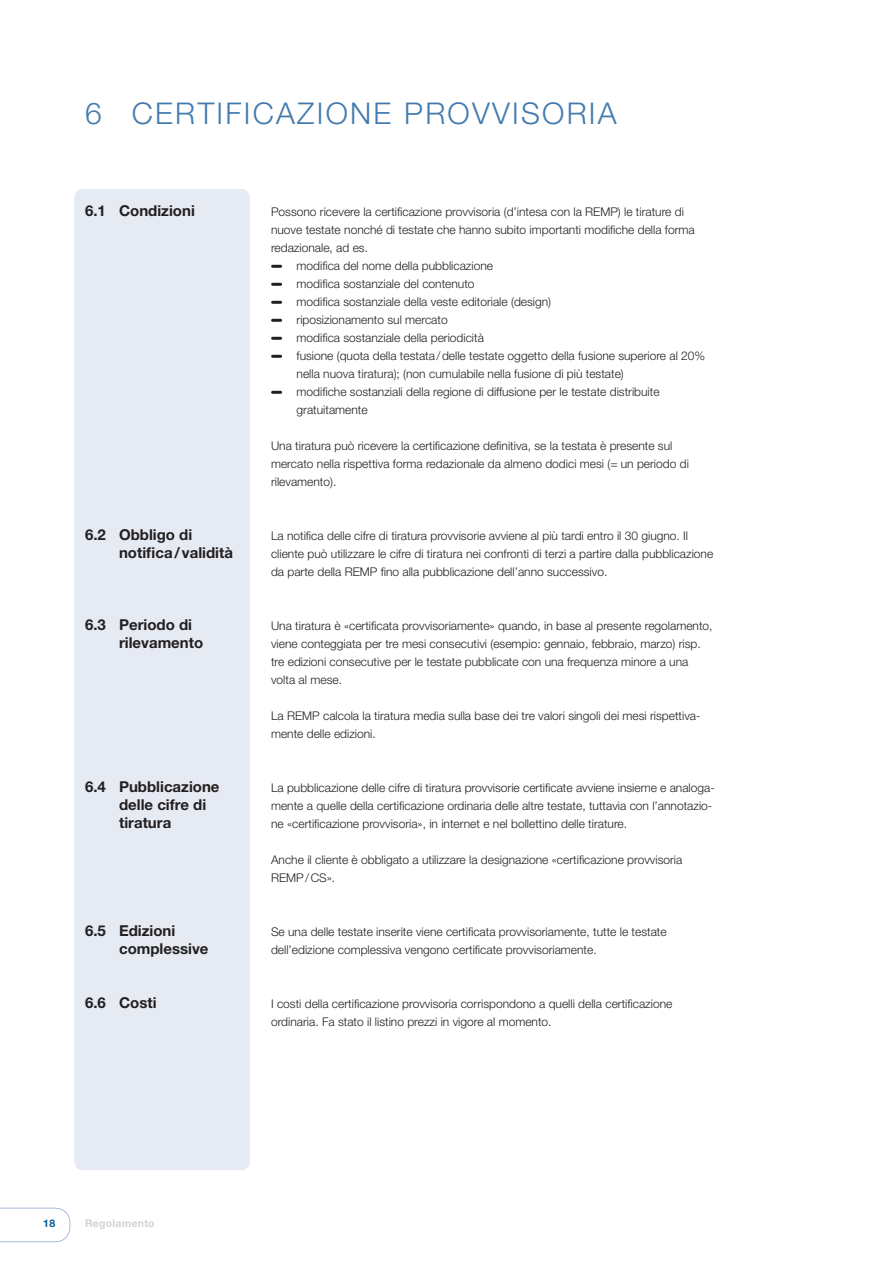
<style>
.page{position:relative;width:893px;height:1263px;background:#fff}
.page>*{position:absolute;margin:0;border:0;box-sizing:border-box;transform-origin:0 0}
.t1{font:300 30px "Helvetica Neue LT Std";letter-spacing:.075em;color:#437baf}
.t2{font:700 15px/18px "Helvetica Neue LT Std";color:#231f20}
.t3{font:300 12px/18px "Helvetica Neue LT Std";color:#231f20}
.t4{font:700 10.5px "Helvetica Neue LT Std";letter-spacing:.025em;color:#d1d2d4}
.t5{font:700 10.5px "Helvetica Neue LT Std";color:#005b97}
</style>
<div class="page">
<svg style="left:0;top:1208px;width:70px;height:34px"></svg>
<div style="left:74px;top:189px;width:176px;height:981px;background:#e5eaf3;border-radius:9px"></div>
<svg style="left:273px;top:265px;width:8px;height:3px"></svg>
<svg style="left:273px;top:283px;width:8px;height:3px"></svg>
<svg style="left:273px;top:301px;width:8px;height:3px"></svg>
<svg style="left:273px;top:319px;width:8px;height:3px"></svg>
<svg style="left:273px;top:337px;width:8px;height:3px"></svg>
<svg style="left:273px;top:355px;width:8px;height:3px"></svg>
<svg style="left:273px;top:391px;width:8px;height:3px"></svg>
<h1 class="t1" style="left:85px;top:95px;width:533px">6 CERTIFICAZIONE PROVVISORIA</h1>
<p class="t2" style="left:85px;top:201px;width:111px">6.1 Condizioni</p>
<p class="t3" style="left:271px;top:202px;width:414px">Possono ricevere la certificazione provvisoria (d’intesa con la REMP) le tirature di</p>
<p class="t3" style="left:271px;top:220px;width:425px">nuove testate nonché di testate che hanno subito importanti modifiche della forma</p>
<p class="t3" style="left:271px;top:238px;width:98px">redazionale, ad es.</p>
<p class="t3" style="left:297px;top:256px;width:198px">modifica del nome della pubblicazione</p>
<p class="t3" style="left:297px;top:274px;width:180px">modifica sostanziale del contenuto</p>
<p class="t3" style="left:297px;top:292px;width:256px">modifica sostanziale della veste editoriale (design)</p>
<p class="t3" style="left:297px;top:310px;width:153px">riposizionamento sul mercato</p>
<p class="t3" style="left:297px;top:328px;width:189px">modifica sostanziale della periodicità</p>
<p class="t3" style="left:297px;top:346px;width:410px">fusione (quota della testata / delle testate oggetto della fusione superiore al 20%</p>
<p class="t3" style="left:297px;top:364px;width:329px">nella nuova tiratura); (non cumulabile nella fusione di più testate)</p>
<p class="t3" style="left:297px;top:382px;width:364px">modifiche sostanziali della regione di diffusione per le testate distribuite</p>
<p class="t3" style="left:297px;top:400px;width:73px">gratuitamente</p>
<p class="t3" style="left:271px;top:436px;width:419px">Una tiratura può ricevere la certificazione definitiva, se la testata è presente sul mercato nella rispettiva forma redazionale da almeno dodici mesi (= un periodo di rilevamento).</p>
<p class="t2" style="left:119px;top:525px;width:115px;text-indent:-34px">6.2 Obbligo di notifica / validità</p>
<p class="t3" style="left:271px;top:526px;width:444px">La notifica delle cifre di tiratura provvisorie avviene al più tardi entro il 30 giugno. Il cliente può utilizzare le cifre di tiratura nei confronti di terzi a partire dalla pubblicazione da parte della REMP fino alla pubblicazione dell’anno successivo.</p>
<p class="t2" style="left:119px;top:615px;width:86px;text-indent:-34px">6.3 Periodo di rilevamento</p>
<p class="t3" style="left:271px;top:616px;width:443px">Una tiratura è «certificata provvisoriamente» quando, in base al presente regolamento, viene conteggiata per tre mesi consecutivi (esempio: gennaio, febbraio, marzo) risp. tre edizioni consecutive per le testate pubblicate con una frequenza minore a una volta al mese.</p>
<p class="t3" style="left:271px;top:706px;width:431px">La REMP calcola la tiratura media sulla base dei tre valori singoli dei mesi rispettiva&shy;mente delle edizioni.</p>
<p class="t2" style="left:119px;top:777px;width:102px;text-indent:-34px">6.4 Pubblicazione delle cifre di tiratura</p>
<p class="t3" style="left:271px;top:778px;width:445px">La pubblicazione delle cifre di tiratura provvisorie certificate avviene insieme e analoga&shy;mente a quelle della certificazione ordinaria delle altre testate, tuttavia con l’annotazio&shy;ne «certifica zione provvisoria», in internet e nel bollettino delle tirature.</p>
<p class="t3" style="left:271px;top:850px;width:413px">Anche il cliente è obbligato a utilizzare la designazione «certificazione provvisoria<br>REMP / CS».</p>
<p class="t2" style="left:119px;top:921px;width:91px;text-indent:-34px">6.5 Edizioni complessive</p>
<p class="t3" style="left:271px;top:922px;width:397px">Se una delle testate inserite viene certificata provvisoriamente, tutte le testate dell’edizione complessiva vengono certificate provvisoriamente.</p>
<p class="t2" style="left:85px;top:993px;width:73px">6.6 Costi</p>
<p class="t3" style="left:271px;top:994px;width:403px">I costi della certificazione provvisoria corrispondono a quelli della certificazione ordinaria. Fa stato il listino prezzi in vigore al momento.</p>
<p class="t5" style="left:43px;top:1217px;width:14px">18</p>
<p class="t4" style="left:85px;top:1217px;width:71px">Regolamento</p>
</div>
